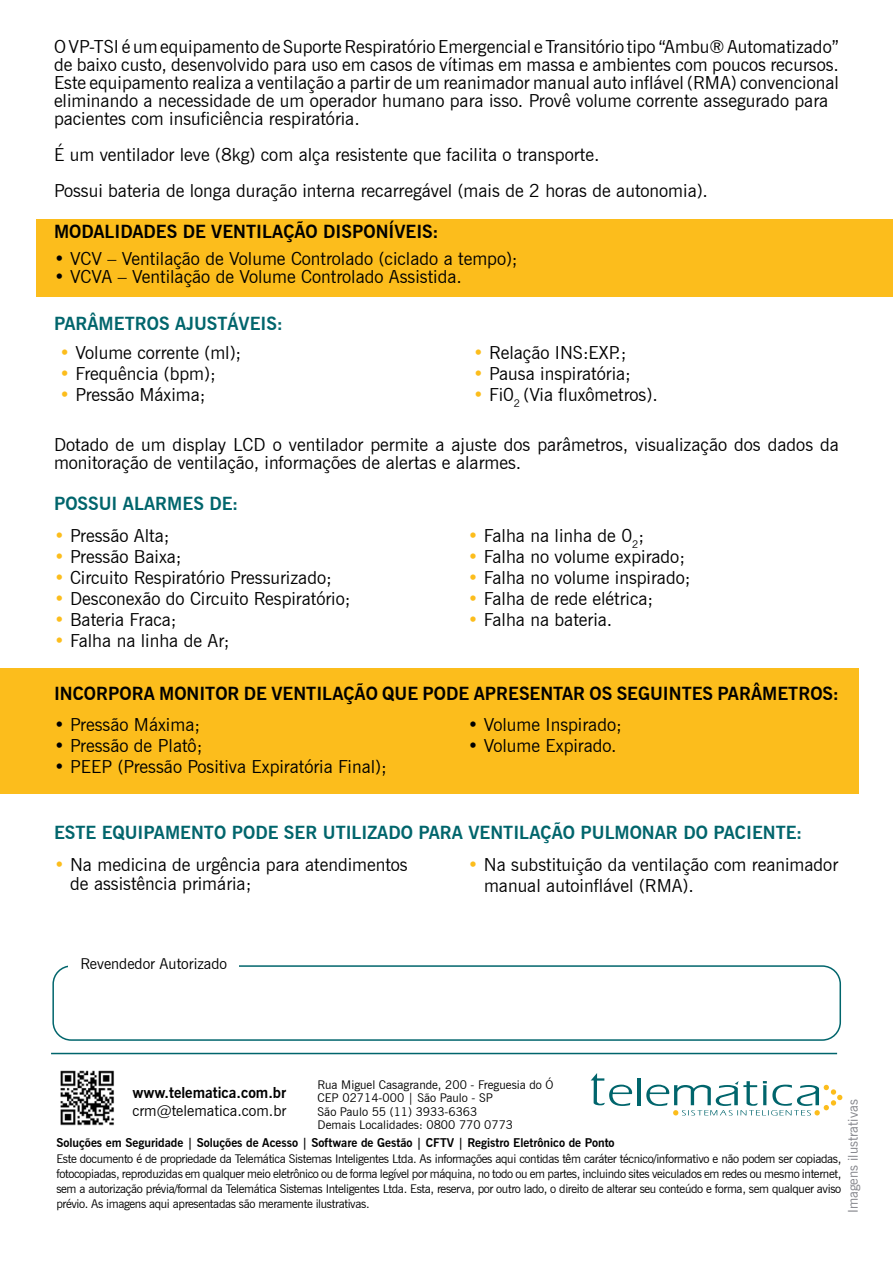
<style>
.page{position:relative;width:893px;height:1263px;background:#fff}
.page>*{position:absolute;margin:0;border:0;box-sizing:border-box;transform-origin:0 0}
.t1{font:18px/18px "News Gothic BT";color:#000}
.t2{font:700 18px "News Gothic BT";color:#000}
.t3{font:700 18px "News Gothic BT";color:#00656c}
.t4{font:15px "News Gothic BT";color:#000}
.t5{font:700 15px "News Gothic BT";color:#000}
.t6{font:13.5px "News Gothic BT";color:#83848a}
.t7{font:12px/15px "News Gothic BT";color:#000;text-align:justify}
.t8{font:700 12px "News Gothic BT";color:#000}
.s1{color:#fcbd1c}
</style>
<div class="page">
<div style="left:36px;top:219px;width:857px;height:78px;background:#fcbd1c"></div>
<div style="left:0;top:669px;width:858px;height:125px;background:#fcbd1c"></div>
<hr style="left:637px;top:1078px;width:4px;height:27px;background:#00656c">
<svg style="left:591px;top:1073px;width:41px;height:33px"></svg>
<svg style="left:646px;top:1081px;width:196px;height:34px"></svg>
<img style="left:60px;top:1070px;width:54px;height:56px">
<hr style="left:51px;top:1053px;width:786px;height:1px;background:#00656c">
<div style="left:52px;top:965px;width:789px;height:76px;border:2px solid #00656c;border-radius:18px"></div>
<div style="left:68px;top:958px;width:171px;height:17px;background:#fff"></div>
<p class="t1" style="left:54px;top:38px;width:786px">O VP-TSI é um equipamento de Suporte Respiratório Emergencial e Transitório tipo “Ambu® Automatizado” de baixo custo, desenvolvido para uso em casos de vítimas em massa e ambientes com poucos recursos.<br>Este equipamento realiza a ventilação a partir de um reanimador manual auto inflável (RMA) convencional eliminando a necessidade de um operador humano para isso. Provê volume corrente assegurado para pacientes com insuficiência respiratória.</p>
<p class="t1" style="left:54px;top:137px;width:656px;line-height:36px">É um ventilador leve (8kg) com alça resistente que facilita o transporte.<br>Possui bateria de longa duração interna recarregável (mais de 2 horas de autonomia).</p>
<p class="t2" style="left:54px;top:221px;width:386px">MODALIDADES DE VENTILAÇÃO DISPONÍVEIS:</p>
<p class="t1" style="left:54px;top:249px;width:465px">• VCV – Ventilação de Volume Controlado (ciclado a tempo);</p>
<p class="t1" style="left:54px;top:267px;width:409px">• VCVA – Ventilação de Volume Controlado Assistida.</p>
<p class="t3" style="left:54px;top:313px;width:230px">PARÂMETROS AJUSTÁVEIS:</p>
<p class="t1" style="left:60px;top:344px;width:183px"><span class="s1">•</span> Volume corrente (ml);</p>
<p class="t1" style="left:60px;top:365px;width:158px"><span class="s1">•</span> Frequência (bpm);</p>
<p class="t1" style="left:60px;top:386px;width:148px"><span class="s1">•</span> Pressão Máxima;</p>
<p class="t1" style="left:473px;top:344px;width:154px"><span class="s1">•</span> Relação INS:EXP.;</p>
<p class="t1" style="left:473px;top:365px;width:159px"><span class="s1">•</span> Pausa inspiratória;</p>
<p class="t1" style="left:473px;top:386px;width:186px"><span class="s1">•</span> Fi0<sub>2</sub> (Via fluxômetros).</p>
<p class="t1" style="left:54px;top:435px;width:786px">Dotado de um display LCD o ventilador permite a ajuste dos parâmetros, visualização dos dados da monitoração de ventilação, informações de alertas e alarmes.</p>
<p class="t3" style="left:54px;top:493px;width:186px">POSSUI ALARMES DE:</p>
<p class="t1" style="left:54px;top:527px;width:117px"><span class="s1">•</span> Pressão Alta;</p>
<p class="t1" style="left:54px;top:548px;width:129px"><span class="s1">•</span> Pressão Baixa;</p>
<p class="t1" style="left:54px;top:569px;width:279px"><span class="s1">•</span> Circuito Respiratório Pressurizado;</p>
<p class="t1" style="left:54px;top:590px;width:298px"><span class="s1">•</span> Desconexão do Circuito Respiratório;</p>
<p class="t1" style="left:54px;top:611px;width:124px"><span class="s1">•</span> Bateria Fraca;</p>
<p class="t1" style="left:54px;top:632px;width:177px"><span class="s1">•</span> Falha na linha de Ar;</p>
<p class="t1" style="left:468px;top:527px;width:178px"><span class="s1">•</span> Falha na linha de 0<sub>2</sub>;</p>
<p class="t1" style="left:468px;top:547px;width:219px"><span class="s1">•</span> Falha no volume expirado;</p>
<p class="t1" style="left:468px;top:568px;width:224px"><span class="s1">•</span> Falha no volume inspirado;</p>
<p class="t1" style="left:468px;top:589px;width:187px"><span class="s1">•</span> Falha de rede elétrica;</p>
<p class="t1" style="left:468px;top:610px;width:146px"><span class="s1">•</span> Falha na bateria.</p>
<p class="t2" style="left:54px;top:683px;width:786px">INCORPORA MONITOR DE VENTILAÇÃO QUE PODE APRESENTAR OS SEGUINTES PARÂMETROS:</p>
<p class="t1" style="left:54px;top:716px;width:148px">• Pressão Máxima;</p>
<p class="t1" style="left:54px;top:737px;width:150px">• Pressão de Platô;</p>
<p class="t1" style="left:54px;top:758px;width:334px">• PEEP (Pressão Positiva Expiratória Final);</p>
<p class="t1" style="left:468px;top:716px;width:155px">• Volume Inspirado;</p>
<p class="t1" style="left:468px;top:737px;width:150px">• Volume Expirado.</p>
<p class="t3" style="left:54px;top:821px;width:750px">ESTE EQUIPAMENTO PODE SER UTILIZADO PARA VENTILAÇÃO PULMONAR DO PACIENTE:</p>
<p class="t1" style="left:70px;top:854px;width:339px;line-height:19.5px;text-indent:-16px"><span class="s1">•</span> Na medicina de urgência para atendimentos de assistência primária;</p>
<p class="t1" style="left:484px;top:853px;width:356px;line-height:21px;text-indent:-16px"><span class="s1">•</span> Na substituição da ventilação com reanimador manual autoinflável (RMA).</p>
<p class="t4" style="left:80px;top:955px;width:148px">Revendedor Autorizado</p>
<p class="t7" style="left:318px;top:1078px;width:238px;line-height:13.5px;text-align:left">Rua Miguel Casagrande, 200 - Freguesia do Ó CEP 02714-000 | São Paulo - SP<br>São Paulo 55 (11) 3933-6363<br>Demais Localidades: 0800 770 0773</p>
<p class="t5" style="left:132px;top:1084px;width:155px">www.telematica.com.br</p>
<p class="t4" style="left:132px;top:1102px;width:155px">crm@telematica.com.br</p>
<p class="t6" style="left:845px;top:1213px;width:115px;rotate:-90deg">Imagens ilustrativas</p>
<p class="t8" style="left:56px;top:1135px;width:560px">Soluções em Seguridade | Soluções de Acesso | Software de Gestão | CFTV | Registro Eletrônico de Ponto</p>
<p class="t7" style="left:56px;top:1151px;width:786px">Este documento é de propriedade da Telemática Sistemas Inteligentes Ltda. As informações aqui contidas têm caráter técnico/informativo e não podem ser copiadas, fotocopiadas, reproduzidas em qualquer meio eletrônico ou de forma legível por máquina, no todo ou em partes, incluindo sites veiculados em redes ou mesmo internet, sem a autorização prévia/formal da Telemática Sistemas Inteligentes Ltda. Esta, reserva, por outro lado, o direito de alterar seu conteúdo e forma, sem qualquer aviso prévio. As imagens aqui apresentadas são meramente ilustrativas.</p>
</div>
